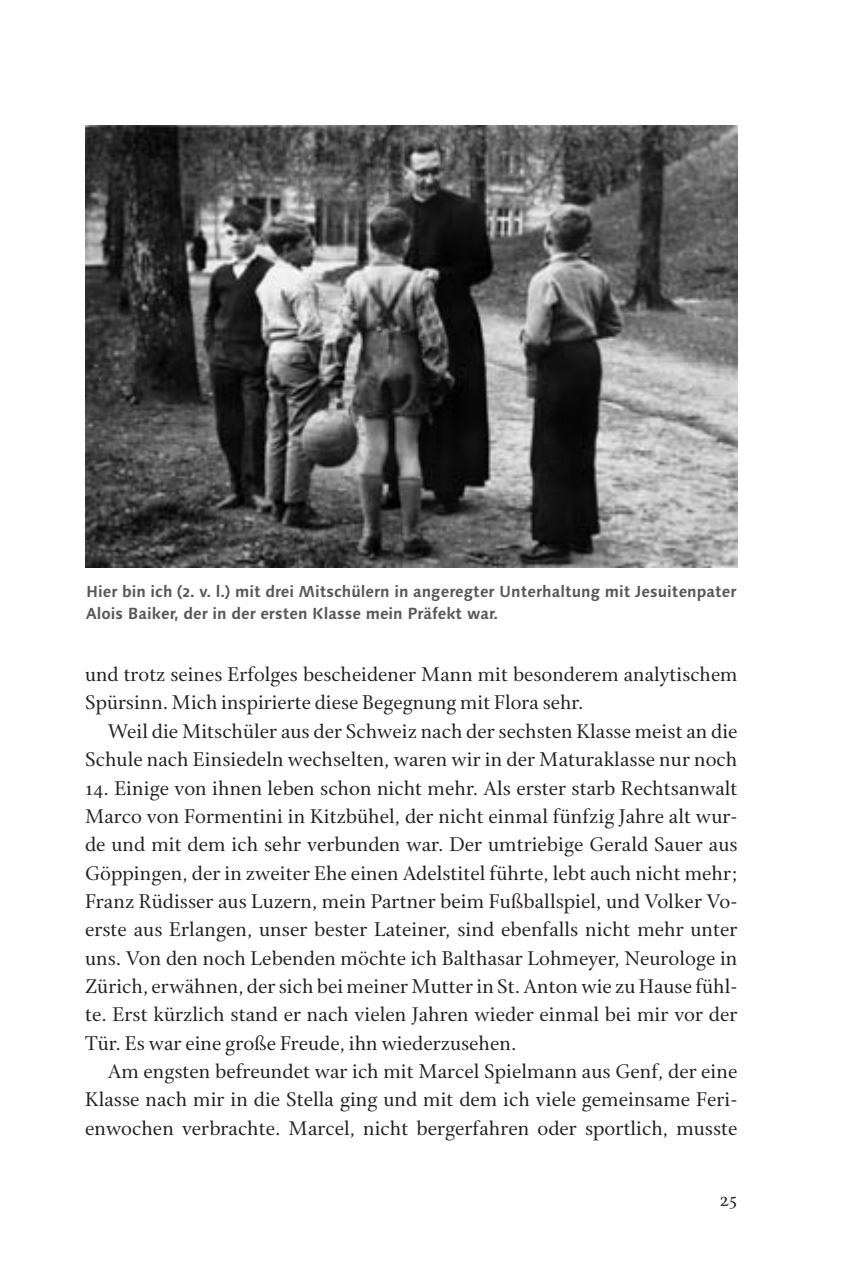
<style>
.page{position:relative;width:851px;height:1276px;background:#fff}
.page>*{position:absolute;margin:0;border:0;box-sizing:border-box;transform-origin:0 0}
.t1{font:21px/28.4px "Cycles Eleven";color:#231f20;text-align:justify}
.t2{font:20px "Cycles Eleven";color:#231f20}
.t3{font:700 16px/22px "Linotype Syntax Os F";color:#57585a}
</style>
<div class="page">
<img style="left:85px;top:125px;width:652px;height:442px">
<p class="t3" style="left:86px;top:580px;width:652px">Hier bin ich (2. v. l.) mit drei Mitschülern in angeregter Unterhaltung mit Jesuitenpater<br>Alois Baiker, der in der ersten Klasse mein Präfekt war.</p>
<p class="t1" style="left:85px;top:660px;width:654px">und trotz seines Erfolges bescheidener Mann mit besonderem analytischem<br>Spürsinn. Mich inspirierte diese Begegnung mit Flora sehr.</p>
<p class="t1" style="left:85px;top:717px;width:654px;text-align:right">Weil die Mitschüler aus der Schweiz nach der sechsten Klasse meist an die<br>Schule nach Einsiedeln wechselten, waren wir in der Maturaklasse nur noch</p>
<p class="t1" style="left:85px;top:773px;width:654px">14. Einige von ihnen leben schon nicht mehr. Als erster starb Rechtsanwalt Marco von Formentini in Kitzbühel, der nicht einmal fünfzig Jahre alt wur&shy;de und mit dem ich sehr verbunden war. Der umtriebige Gerald Sauer aus Göppingen, der in zweiter Ehe einen Adelstitel führte, lebt auch nicht mehr; Franz Rüdisser aus Luzern, mein Partner beim Fußballspiel, und Volker Vo&shy;erste aus Erlangen, unser bester Lateiner, sind ebenfalls nicht mehr unter uns. Von den noch Lebenden möchte ich Balthasar Lohmeyer, Neurologe in Zürich, erwähnen, der sich bei meiner Mutter in St.Anton wie zu Hause fühl&shy;te. Erst kürzlich stand er nach vielen Jahren wieder einmal bei mir vor der Tür. Es war eine große Freude, ihn wiederzusehen.</p>
<p class="t1" style="left:85px;top:1057px;width:654px;text-indent:23px">Am engsten befreundet war ich mit Marcel Spielmann aus Genf, der eine Klasse nach mir in die Stella ging und mit dem ich viele gemeinsame Feri&shy;enwochen verbrachte. Marcel, nicht bergerfahren oder sportlich, musste</p>
<p class="t2" style="left:719px;top:1187px;width:19px">25</p>
</div>
